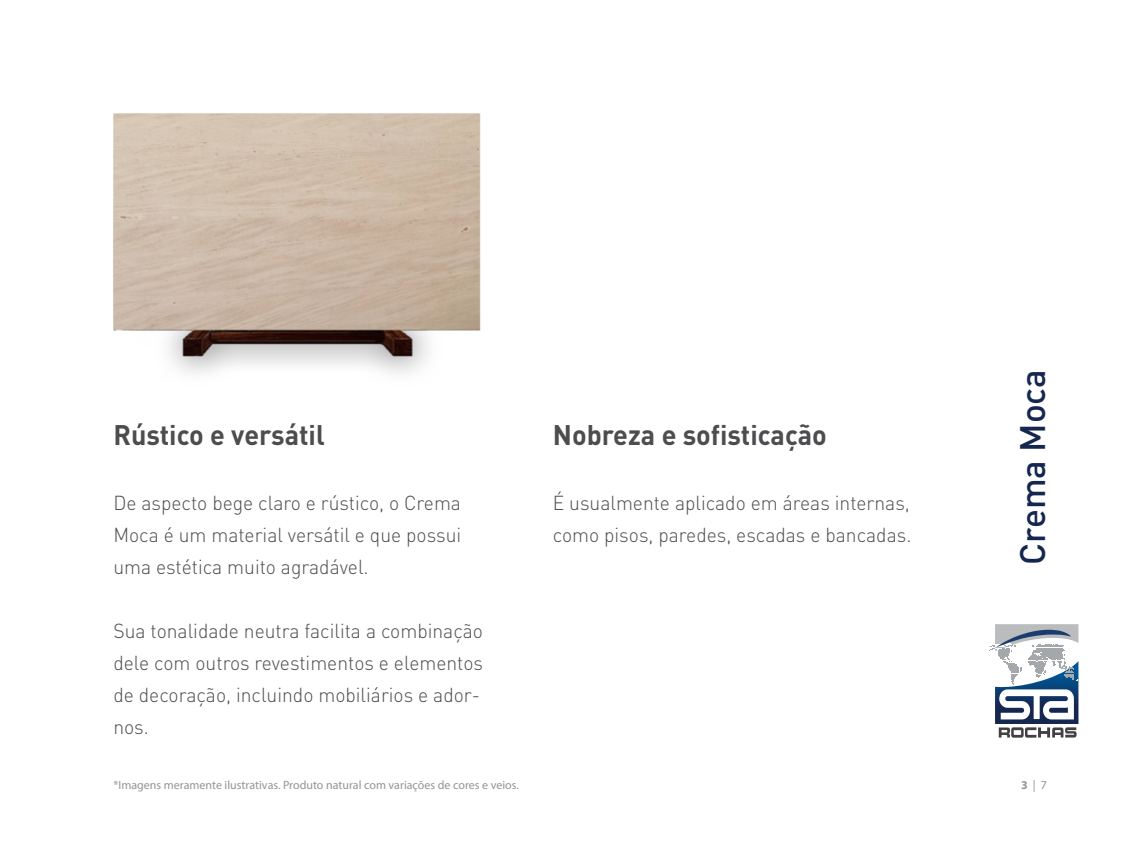
<style>
.page{position:relative;width:1134px;height:851px;background:#fff}
.page>*{position:absolute;margin:0;border:0;box-sizing:border-box;transform-origin:0 0}
.t1{font:500 35px "DIN Pro";color:#15264f}
.t2{font:700 28px "DIN Pro";color:#4d4d4f;scale:.96 1}
.t3{font:300 20px/32px "DIN Pro";color:#4d4d4f;scale:.96 1}
.t4{font:12px "Myriad Pro";color:#929497}
.s1{font-weight:700}
</style>
<div class="page">
<svg style="left:989px;top:624px;width:90px;height:113px"></svg>
<img style="left:113px;top:113px;width:368px;height:261px">
<h2 class="t2" style="left:113px;top:412px;width:222px">Rústico e versátil</h2>
<p class="t3" style="left:113px;top:484px;width:364px;text-align:justify">De aspecto bege claro e rústico, o Crema Moca é um material versátil e que possui uma estética muito agradável.</p>
<p class="t3" style="left:113px;top:612px;width:387px">Sua tonalidade neutra facilita a combinação dele com outros revestimentos e elementos de decoração, incluindo mobiliários e ador&shy;nos.</p>
<h2 class="t2" style="left:553px;top:412px;width:287px">Nobreza e sofisticação</h2>
<p class="t3" style="left:553px;top:484px;width:375px">É usualmente aplicado em áreas internas, como pisos, paredes, escadas e bancadas.</p>
<h1 class="t1" style="left:1004px;top:564px;width:197px;rotate:-90deg">Crema Moca</h1>
<p class="t4" style="left:113px;top:777px;width:407px">*Imagens meramente ilustrativas. Produto natural com variações de cores e veios.</p>
<p class="t4" style="left:1021px;top:777px;width:27px"><span class="s1">3</span> | 7</p>
</div>
